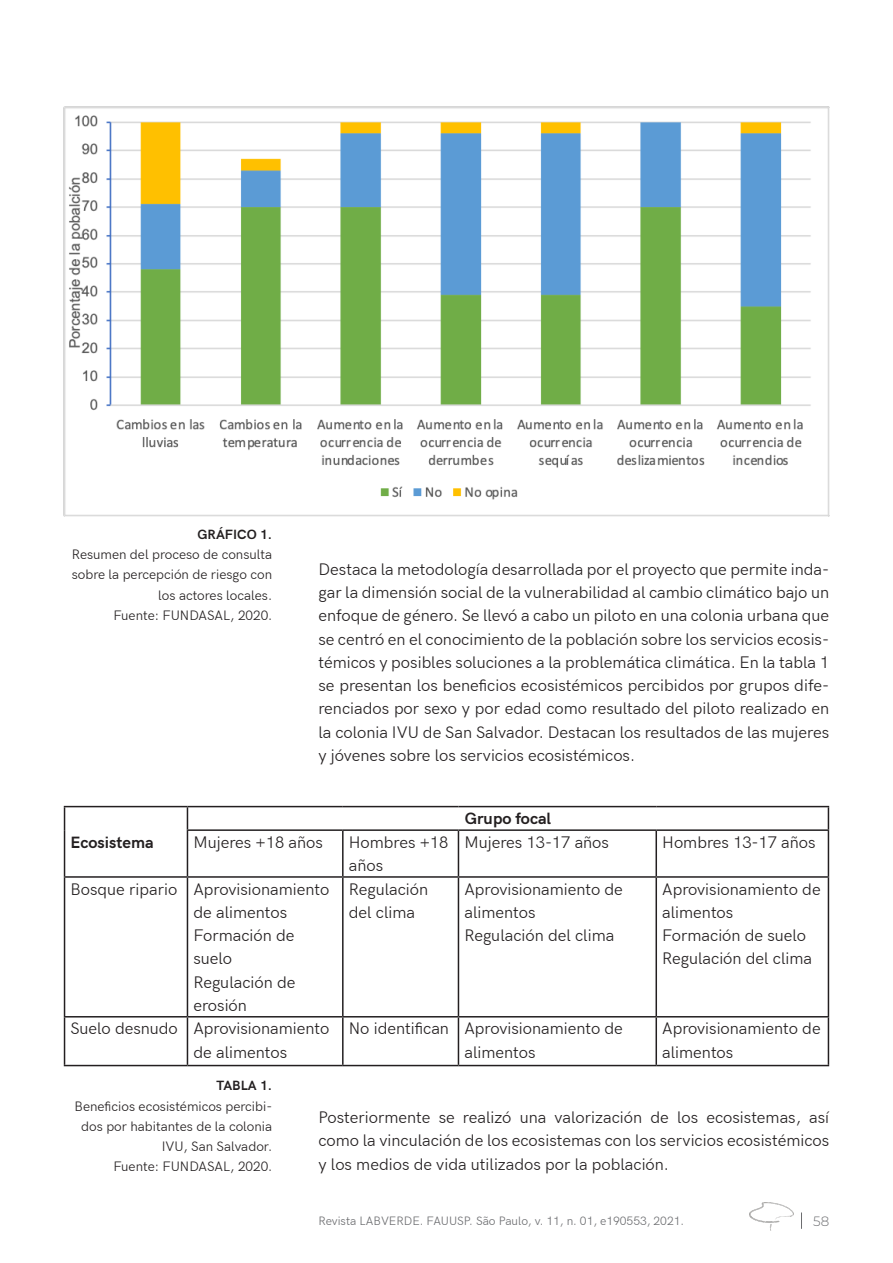
<style>
.page{position:relative;width:893px;height:1263px;background:#fff}
.page>*{position:absolute;margin:0;border:0;box-sizing:border-box;transform-origin:0 0}
.corpo_texto{font:16.5px/23.2px "HK Grotesk";color:#231f20}
.corpo_texto-2{font:700 16.5px "HK Grotesk";color:#231f20}
.legenda{font:13.5px/20.2px "HK Grotesk";color:#231f20;text-align:right}
.legenda-2{font:700 13.5px "HK Grotesk";letter-spacing:.005em;color:#231f20}
.t1{font:300 13.5px "Montserrat";color:#6c6d70}
.t2{font:12px "HK Grotesk";color:#6c6d70}
</style>
<div class="page">
<img style="left:749px;top:1202px;width:45px;height:29px">
<svg style="left:801px;top:1212px;width:1px;height:17px"></svg>
<img style="left:64px;top:106px;width:765px;height:411px">
<hr style="left:64px;top:806px;width:123px;height:1px;background:#231f20">
<svg style="left:64px;top:807px;width:1px;height:23px"></svg>
<hr style="left:187px;top:806px;width:156px;height:1px;background:#231f20">
<svg style="left:187px;top:807px;width:1px;height:22px"></svg>
<hr style="left:343px;top:806px;width:115px;height:1px;background:#231f20">
<hr style="left:458px;top:806px;width:198px;height:1px;background:#231f20">
<hr style="left:656px;top:806px;width:173px;height:1px;background:#231f20">
<svg style="left:828px;top:807px;width:1px;height:22px"></svg>
<hr style="left:64px;top:830px;width:1px;height:46px;background:#231f20">
<hr style="left:187px;top:829px;width:156px;height:2px;background:#231f20">
<hr style="left:187px;top:831px;width:1px;height:45px;background:#231f20">
<hr style="left:343px;top:829px;width:115px;height:2px;background:#231f20">
<hr style="left:342px;top:831px;width:2px;height:45px;background:#231f20">
<hr style="left:458px;top:829px;width:198px;height:2px;background:#231f20">
<hr style="left:458px;top:831px;width:1px;height:45px;background:#231f20">
<hr style="left:656px;top:829px;width:173px;height:2px;background:#231f20">
<hr style="left:655px;top:831px;width:2px;height:45px;background:#231f20">
<hr style="left:828px;top:831px;width:1px;height:45px;background:#231f20">
<hr style="left:64px;top:876px;width:123px;height:2px;background:#231f20">
<hr style="left:64px;top:878px;width:1px;height:138px;background:#231f20">
<hr style="left:187px;top:876px;width:156px;height:2px;background:#231f20">
<hr style="left:187px;top:878px;width:1px;height:138px;background:#231f20">
<hr style="left:343px;top:876px;width:115px;height:2px;background:#231f20">
<hr style="left:342px;top:878px;width:2px;height:138px;background:#231f20">
<hr style="left:458px;top:876px;width:198px;height:2px;background:#231f20">
<hr style="left:458px;top:878px;width:1px;height:138px;background:#231f20">
<hr style="left:656px;top:876px;width:173px;height:2px;background:#231f20">
<hr style="left:655px;top:878px;width:2px;height:138px;background:#231f20">
<hr style="left:828px;top:878px;width:1px;height:138px;background:#231f20">
<hr style="left:64px;top:1016px;width:123px;height:1px;background:#231f20">
<hr style="left:64px;top:1017px;width:1px;height:48px;background:#231f20">
<hr style="left:187px;top:1016px;width:156px;height:1px;background:#231f20">
<hr style="left:187px;top:1017px;width:1px;height:48px;background:#231f20">
<hr style="left:343px;top:1016px;width:115px;height:1px;background:#231f20">
<hr style="left:342px;top:1017px;width:2px;height:48px;background:#231f20">
<hr style="left:458px;top:1016px;width:198px;height:1px;background:#231f20">
<hr style="left:458px;top:1017px;width:1px;height:48px;background:#231f20">
<hr style="left:656px;top:1016px;width:173px;height:1px;background:#231f20">
<hr style="left:655px;top:1017px;width:2px;height:48px;background:#231f20">
<hr style="left:828px;top:1017px;width:1px;height:48px;background:#231f20">
<hr style="left:64px;top:1065px;width:123px;height:1px;background:#231f20">
<hr style="left:187px;top:1065px;width:156px;height:1px;background:#231f20">
<hr style="left:343px;top:1065px;width:115px;height:1px;background:#231f20">
<hr style="left:458px;top:1065px;width:198px;height:1px;background:#231f20">
<hr style="left:656px;top:1065px;width:173px;height:1px;background:#231f20">
<p class="legenda-2" style="left:197px;top:524px;width:76px">GRÁFICO 1.</p>
<p class="legenda" style="left:72px;top:543px;width:202px">Resumen del proceso de consulta sobre la percepción de riesgo con los actores locales.</p>
<p class="legenda" style="left:114px;top:604px;width:160px">Fuente: FUNDASAL, 2020.</p>
<p class="corpo_texto" style="left:318px;top:556px;width:512px;text-align:justify">Destaca la metodología desarrollada por el proyecto que permite inda&shy;gar la dimensión social de la vulnerabilidad al cambio climático bajo un enfoque de género. Se llevó a cabo un piloto en una colonia urbana que se centró en el conocimiento de la población sobre los servicios ecosis&shy;témicos y posibles soluciones a la problemática climática. En la tabla 1 se presentan los beneficios ecosistémicos percibidos por grupos dife&shy;renciados por sexo y por edad como resultado del piloto realizado en la colonia IVU de San Salvador. Destacan los resultados de las mujeres y jóvenes sobre los servicios ecosistémicos.</p>
<p class="corpo_texto-2" style="left:465px;top:806px;width:88px">Grupo focal</p>
<p class="corpo_texto-2" style="left:71px;top:829px;width:85px">Ecosistema</p>
<p class="corpo_texto" style="left:193px;top:829px;width:131px">Mujeres +18 años</p>
<p class="corpo_texto" style="left:349px;top:829px;width:101px">Hombres +18 años</p>
<p class="corpo_texto" style="left:464px;top:829px;width:146px">Mujeres 13-17 años</p>
<p class="corpo_texto" style="left:662px;top:829px;width:155px">Hombres 13-17 años</p>
<p class="corpo_texto" style="left:71px;top:876px;width:108px">Bosque ripario</p>
<p class="corpo_texto" style="left:193px;top:876px;width:137px">Aprovisionamiento de alimentos<br>Formación de suelo<br>Regulación de erosión</p>
<p class="corpo_texto" style="left:349px;top:876px;width:81px">Regulación del clima</p>
<p class="corpo_texto" style="left:464px;top:876px;width:160px">Aprovisionamiento de alimentos<br>Regulación del clima</p>
<p class="corpo_texto" style="left:662px;top:876px;width:160px">Aprovisionamiento de alimentos<br>Formación de suelo<br>Regulación del clima</p>
<p class="corpo_texto" style="left:71px;top:1016px;width:109px">Suelo desnudo</p>
<p class="corpo_texto" style="left:193px;top:1016px;width:137px">Aprovisionamiento de alimentos</p>
<p class="corpo_texto" style="left:349px;top:1016px;width:102px">No identifican</p>
<p class="corpo_texto" style="left:464px;top:1016px;width:160px">Aprovisionamiento de alimentos</p>
<p class="corpo_texto" style="left:662px;top:1016px;width:160px">Aprovisionamiento de alimentos</p>
<p class="legenda-2" style="left:216px;top:1075px;width:57px">TABLA 1.</p>
<p class="legenda" style="left:75px;top:1095px;width:199px">Beneficios ecosistémicos percibi&shy;dos por habitantes de la colonia<br>IVU, San Salvador.</p>
<p class="legenda" style="left:114px;top:1155px;width:160px">Fuente: FUNDASAL, 2020.</p>
<p class="corpo_texto" style="left:318px;top:1105px;width:512px;text-align:justify">Posteriormente se realizó una valorización de los ecosistemas, así como la vinculación de los ecosistemas con los servicios ecosistémicos y los medios de vida utilizados por la población.</p>
<p class="t2" style="left:318px;top:1212px;width:367px">Revista LABVERDE. FAUUSP. São Paulo, v. 11, n. 01, e190553, 2021.</p>
<p class="t1" style="left:813px;top:1211px;width:18px">58</p>
</div>
